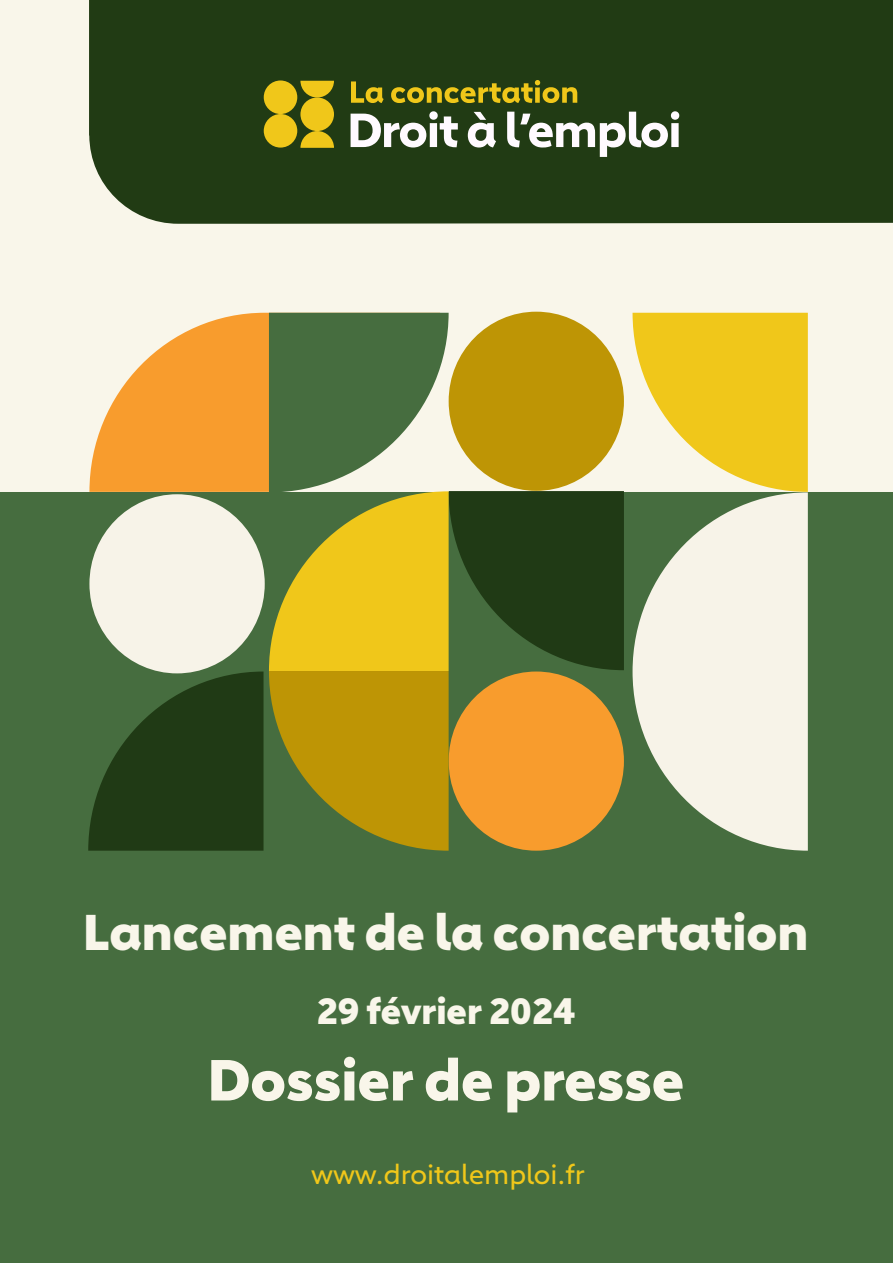
<style>
.page{position:relative;width:893px;height:1263px;background:#fff}
.page>*{position:absolute;margin:0;border:0;box-sizing:border-box;transform-origin:0 0}
.t1{font:900 57px "Carnero";color:#f9f6ea}
.t2{font:900 49.5px "Carnero";color:#f9f6ea}
.t3{font:900 36px "Carnero";color:#f9f6ea}
.t4{font:27px "Carnero";color:#f0c71a}
</style>
<div class="page">
<div style="left:0;top:491px;width:893px;height:772px;background:#466d3f"></div>
<div style="left:0;top:0;width:893px;height:491px;background:#f9f6ea"></div>
<svg style="left:632px;top:492px;width:176px;height:359px;fill:#f7f3e8"></svg>
<svg style="left:632px;top:313px;width:176px;height:179px"></svg>
<div style="left:89px;top:0;width:804px;height:224px;background:#213b14"></div>
<div style="left:300px;top:97px;width:34px;height:34px;background:#f0c71a;border-radius:50%"></div>
<svg style="left:300px;top:131px;width:34px;height:17px"></svg>
<svg style="left:300px;top:81px;width:34px;height:16px"></svg>
<div style="left:264px;top:80px;width:33px;height:34px;background:#f0c71a;border-radius:50%"></div>
<div style="left:264px;top:114px;width:33px;height:34px;background:#f0c71a;border-radius:50%"></div>
<svg style="left:351px;top:81px;width:33px;height:22px"></svg>
<svg style="left:391px;top:80px;width:186px;height:23px;background:#737216"></svg>
<svg style="left:351px;top:111px;width:107px;height:37px;background:#879381"></svg>
<svg style="left:468px;top:112px;width:28px;height:36px"></svg>
<svg style="left:507px;top:111px;width:172px;height:46px;background:#707f67"></svg>
<svg style="left:88px;top:313px;width:536px;height:538px"></svg>
<p class="t2" style="left:83px;top:901px;width:727px">Lancement de la concertation</p>
<p class="t3" style="left:316px;top:988px;width:260px">29 février 2024</p>
<p class="t1" style="left:207px;top:1045px;width:478px">Dossier de presse</p>
<p class="t4" style="left:311px;top:1158px;width:275px">www.droitalemploi.fr</p>
</div>
